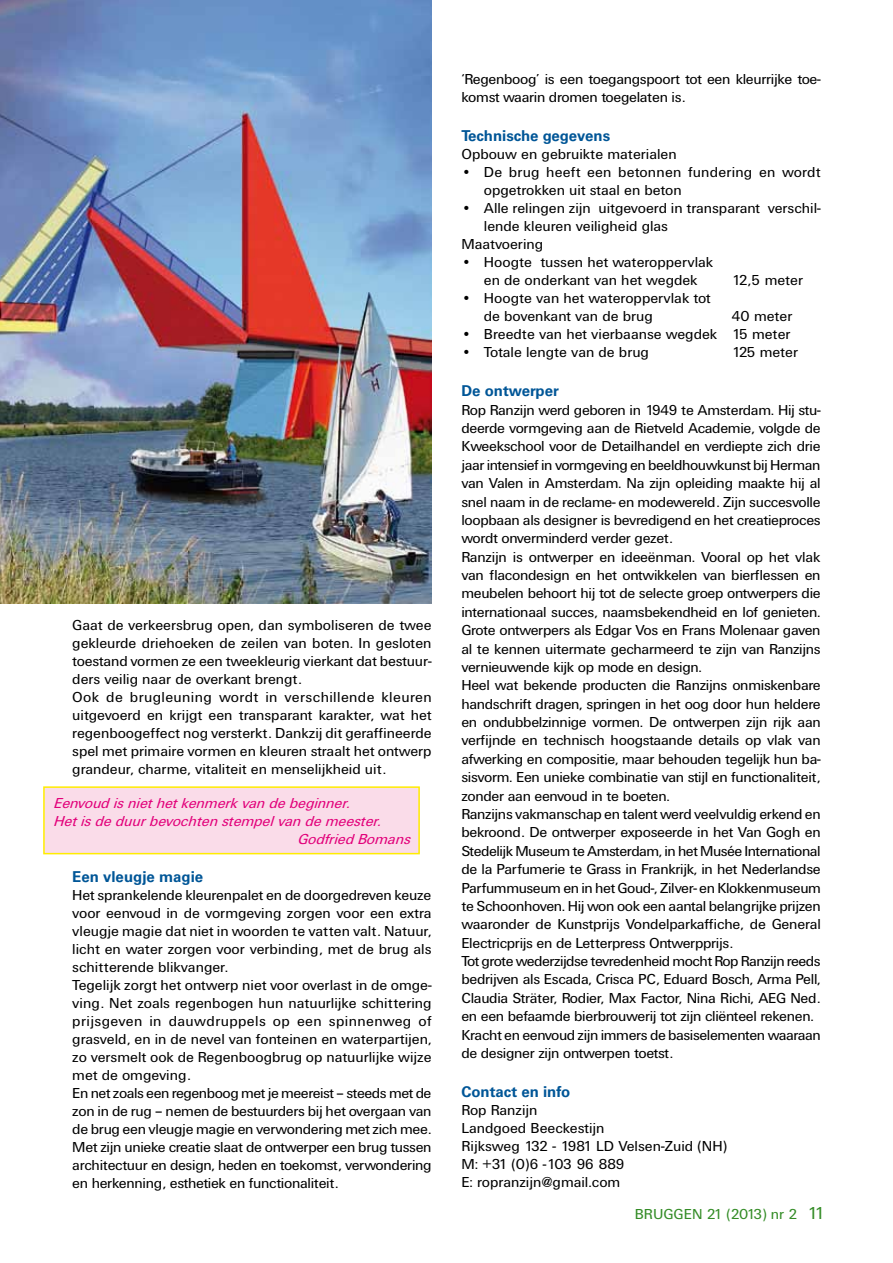
<style>
.page{position:relative;width:893px;height:1263px;background:#fff}
.page>*{position:absolute;margin:0;border:0;box-sizing:border-box;transform-origin:0 0}
.t1{font:15px/18.5px "Univers Roman DTC";letter-spacing:-.02em;color:#000}
.t2{font:15px/18px "Univers Roman DTC";color:#000}
.t3{font:15px "Univers Roman Oblique DTC";color:#e2007a}
.t4{font:15px/18px "Univers Roman DTC";letter-spacing:.015em;color:#000}
.t5{font:700 15px "Univers";color:#005697}
.t6{font:15px "Univers Roman DTC";color:#338c26}
.s1{font-size:18px}
</style>
<div class="page">
<img style="left:0;top:0;width:432px;height:604px">
<div style="left:44px;top:787px;width:375px;height:67px;background:#fadce9"></div>
<div style="left:43px;top:786px;width:377px;height:68px;border:2px solid #ffed00"></div>
<p class="t2" style="left:72px;top:616px;width:361px">Gaat de verkeersbrug open, dan symboliseren de twee gekleurde driehoeken de zeilen van boten. In gesloten toestand vormen ze een tweekleurig vierkant dat bestuur&shy;ders veilig naar de overkant brengt.<br>Ook de brugleuning wordt in verschillende kleuren uitgevoerd en krijgt een transparant karakter, wat het regenboogeffect nog versterkt. Dankzij dit geraffineerde spel met primaire vormen en kleuren straalt het ontwerp grandeur, charme, vitaliteit en menselijkheid uit.</p>
<p class="t3" style="left:53px;top:795px;width:298px">Eenvoud is niet het kenmerk van de beginner.</p>
<p class="t3" style="left:53px;top:813px;width:329px">Het is de duur bevochten stempel van de meester.</p>
<p class="t3" style="left:297px;top:831px;width:114px">Godfried Bomans</p>
<p class="t5" style="left:72px;top:868px;width:132px">Een vleugje magie</p>
<p class="t1" style="left:72px;top:886px;width:361px;line-height:18px">Het sprankelende kleurenpalet en de doorgedreven keuze voor eenvoud in de vormgeving zorgen voor een extra vleugje magie dat niet in woorden te vatten valt. Natuur, licht en water zorgen voor verbinding, met de brug als schitterende blikvanger.<br>Tegelijk zorgt het ontwerp niet voor overlast in de omge&shy;ving. Net zoals regenbogen hun natuurlijke schittering prijsgeven in dauwdruppels op een spinnenweg of grasveld, en in de nevel van fonteinen en waterpartijen, zo versmelt ook de Regenboogbrug op natuurlijke wijze met de omgeving.<br>En net zoals een regenboog met je meereist – steeds met de zon in de rug – nemen de bestuurders bij het overgaan van de brug een vleugje magie en verwondering met zich mee.<br>Met zijn unieke creatie slaat de ontwerper een brug tussen architectuur en design, heden en toekomst, verwondering en herkenning, esthetiek en functionaliteit.</p>
<p class="t1" style="left:461px;top:70px;width:361px;line-height:18px">‘Regenboog’ is een toegangspoort tot een kleurrijke toe&shy;komst waarin dromen toegelaten is.</p>
<p class="t5" style="left:461px;top:127px;width:150px">Technische gegevens</p>
<p class="t2" style="left:461px;top:145px;width:217px">Opbouw en gebruikte materialen</p>
<p class="t4" style="left:484px;top:163px;width:338px;text-indent:-23px">• De brug heeft een betonnen fundering en wordt opgetrokken uit staal en beton</p>
<p class="t2" style="left:461px;top:199px;width:361px">• Alle relingen zijn uitgevoerd in transparant verschil-</p>
<p class="t2" style="left:484px;top:217px;width:186px">lende kleuren veiligheid glas</p>
<p class="t2" style="left:461px;top:235px;width:83px">Maatvoering</p>
<p class="t2" style="left:461px;top:253px;width:253px;text-align:center">• Hoogte tussen het wateroppervlak en de onderkant van het wegdek</p>
<p class="t1" style="left:731px;top:271px;width:73px">12,5 meter</p>
<p class="t2" style="left:484px;top:289px;width:228px;text-indent:-22px">• Hoogte van het wateroppervlak tot de bovenkant van de brug</p>
<p class="t1" style="left:731px;top:307px;width:62px">40 meter</p>
<p class="t2" style="left:461px;top:325px;width:331px">• Breedte van het vierbaanse wegdek 15 meter</p>
<p class="t2" style="left:461px;top:343px;width:189px">• Totale lengte van de brug</p>
<p class="t1" style="left:731px;top:343px;width:68px">125 meter</p>
<p class="t5" style="left:461px;top:382px;width:99px">De ontwerper</p>
<p class="t1" style="left:461px;top:400px;width:361px">Rop Ranzijn werd geboren in 1949 te Amsterdam. Hij stu&shy;deerde vormgeving aan de Rietveld Academie, volgde de Kweekschool voor de Detailhandel en verdiepte zich drie jaar intensief in vormgeving en beeldhouwkunst bij Herman van Valen in Amsterdam. Na zijn opleiding maakte hij al snel naam in de reclame- en modewereld. Zijn succesvolle loopbaan als designer is bevredigend en het creatieproces wordt onverminderd verder gezet.<br>Ranzijn is ontwerper en ideeënman. Vooral op het vlak van flacondesign en het ontwikkelen van bierflessen en meubelen behoort hij tot de selecte groep ontwerpers die internationaal succes, naamsbekendheid en lof genieten.<br>Grote ontwerpers als Edgar Vos en Frans Molenaar gaven al te kennen uitermate gecharmeerd te zijn van Ranzijns vernieuwende kijk op mode en design.<br>Heel wat bekende producten die Ranzijns onmiskenbare handschrift dragen, springen in het oog door hun heldere en ondubbelzinnige vormen. De ontwerpen zijn rijk aan verfijnde en technisch hoogstaande details op vlak van afwerking en compositie, maar behouden tegelijk hun ba&shy;sisvorm. Een unieke combinatie van stijl en functionaliteit, zonder aan eenvoud in te boeten.<br>Ranzijns vakmanschap en talent werd veelvuldig erkend en bekroond. De ontwerper exposeerde in het Van Gogh en Stedelijk Museum te Amsterdam, in het Musée International de la Parfumerie te Grass in Frankrijk, in het Nederlandse Parfummuseum en in het Goud-, Zilver- en Klokkenmuseum te Schoonhoven. Hij won ook een aantal belangrijke prijzen waaronder de Kunstprijs Vondelparkaffiche, de General Electricprijs en de Letterpress Ontwerpprijs.<br>Tot grote wederzijdse tevredenheid mocht Rop Ranzijn reeds bedrijven als Escada, Crisca PC, Eduard Bosch, Arma Pell, Claudia Sträter, Rodier, Max Factor, Nina Richi, AEG Ned. en een befaamde bierbrouwerij tot zijn cliënteel rekenen.<br>Kracht en eenvoud zijn immers de basiselementen waaraan de designer zijn ontwerpen toetst.</p>
<p class="t5" style="left:461px;top:1083px;width:110px">Contact en info</p>
<p class="t2" style="left:461px;top:1101px;width:267px">Rop Ranzijn<br>Landgoed Beeckestijn<br>Rijksweg 132 - 1981 LD Velsen-Zuid (NH)<br>M: +31 (0)6 -103 96 889<br>E: ropranzijn@gmail.com</p>
<p class="t6" style="left:635px;top:1205px;width:192px">BRUGGEN 21 (2013) nr 2 <span class="s1">11</span></p>
</div>
